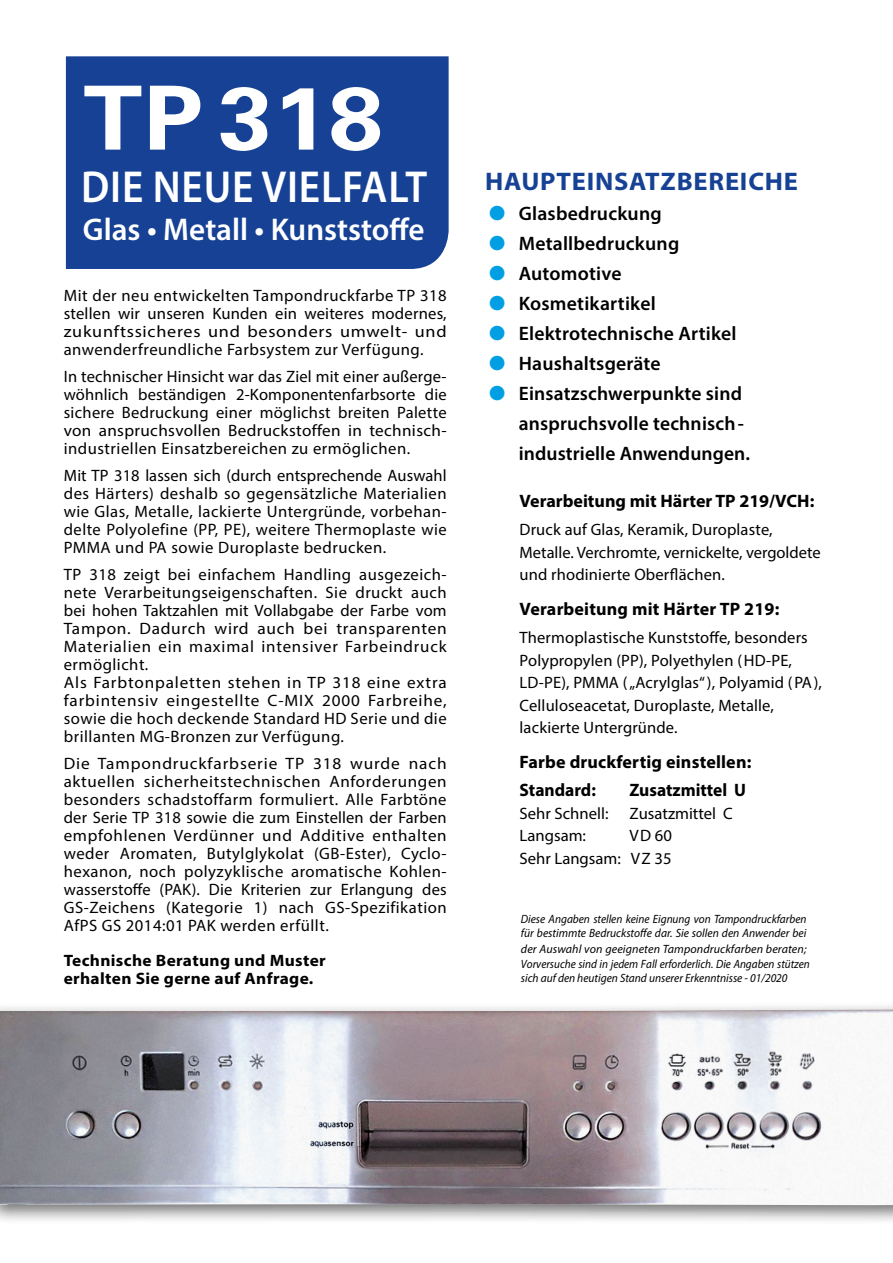
<style>
.page{position:relative;width:893px;height:1263px;background:#fff}
.page>*{position:absolute;margin:0;border:0;box-sizing:border-box;transform-origin:0 0}
.t1{font:700 88.5px "Univers";color:#fff;scale:1.1 1}
.t2{font:600 45px "Myriad Pro";letter-spacing:.02em;color:#fff;scale:.92 1}
.t3{font:600 31.5px "Myriad Pro";color:#fff}
.t4{font:700 25.5px "Myriad Pro";letter-spacing:.03em;color:#164194;scale:1.04 1}
.t5{font:600 19.5px/30px "Myriad Pro";letter-spacing:.01em;color:#000}
.t6{font:700 18px/28.5px "Myriad Pro";color:#000}
.t7{font:16.5px/18px "Myriad Pro";letter-spacing:.03em;color:#000;text-align:justify}
.t8{font:16.5px/18px "Myriad Pro";letter-spacing:.03em;color:#000;text-align:justify;scale:1.05 1}
.t9{font:16.5px/22.5px "Myriad Pro";letter-spacing:.01em;color:#000}
.t10{font:700 16.5px/18px "Myriad Pro";letter-spacing:.02em;color:#000;scale:1.05 1}
.t11{font:16.5px/22.5px "Myriad Pro";color:#000;text-align:right}
.t12{font:italic 12px/14.9px "Myriad Pro";color:#000;scale:.94 1}
.s1{color:#009fe3}
</style>
<div class="page">
<div style="left:0;top:1001px;width:893px;height:224px;background:#000;opacity:.55"></div>
<img style="left:0;top:1009px;width:893px;height:196px">
<div style="left:66px;top:56px;width:383px;height:213px;background:#164194"></div>
<h1 class="t1" style="left:83px;top:61px;width:274px">TP 318</h1>
<h2 class="t2" style="left:81px;top:158px;width:378px">DIE NEUE VIELFALT</h2>
<h3 class="t3" style="left:83px;top:210px;width:343px">Glas • Metall • Kunststoffe</h3>
<p class="t7" style="left:64px;top:286px;width:384px">Mit der neu entwickelten Tampondruckfarbe TP 318 stellen wir unseren Kunden ein weiteres modernes, zukunftssicheres und besonders umwelt- und anwenderfreundliche Farbsystem zur Verfügung.</p>
<p class="t7" style="left:64px;top:367px;width:384px">In technischer Hinsicht war das Ziel mit einer außerge&shy;wöhnlich beständigen 2-Komponentenfarbsorte die sichere Bedruckung einer möglichst breiten Palette von anspruchsvollen Bedruckstoffen in technisch&shy;industriellen Einsatzbereichen zu ermöglichen.</p>
<p class="t7" style="left:64px;top:466px;width:384px">Mit TP 318 lassen sich (durch entsprechende Auswahl des Härters) deshalb so gegensätzliche Materialien wie Glas, Metalle, lackierte Untergründe, vorbehan&shy;delte Polyolefine (PP, PE), weitere Thermoplaste wie PMMA und PA sowie Duroplaste bedrucken.</p>
<p class="t7" style="left:64px;top:565px;width:384px;text-align:left">TP 318 zeigt bei einfachem Handling ausgezeich&shy;nete Verarbeitungseigenschaften. Sie druckt auch bei hohen Taktzahlen mit Vollabgabe der Farbe vom Tampon. Dadurch wird auch bei transparenten Materialien ein maximal intensiver Farbeindruck ermöglicht.<br>Als Farbtonpaletten stehen in TP 318 eine extra farbintensiv eingestellte C-MIX 2000 Farbreihe, sowie die hoch deckende Standard HD Serie und die brillanten MG-Bronzen zur Verfügung.</p>
<p class="t8" style="left:64px;top:754px;width:366px">Die Tampondruckfarbserie TP 318 wurde nach aktuellen sicherheitstechnischen Anforderungen besonders schadstoffarm formuliert. Alle Farbtöne der Serie TP 318 sowie die zum Einstellen der Farben empfohlenen Verdünner und Additive enthalten weder Aromaten, Butylglykolat (GB-Ester), Cyclo&shy;hexanon, noch polyzyklische aromatische Kohlen&shy;wasserstoffe (PAK). Die Kriterien zur Erlangung des GS-Zeichens (Kategorie 1) nach GS-Spezifikation AfPS GS 2014:01 PAK werden erfüllt.</p>
<p class="t10" style="left:64px;top:951px;width:251px">Technische Beratung und Muster erhalten Sie gerne auf Anfrage.</p>
<h3 class="t4" style="left:485px;top:164px;width:303px">HAUPTEINSATZBEREICHE</h3>
<p class="t5" style="left:489px;top:198px;width:174px"><span class="s1">●</span> Glasbedruckung</p>
<p class="t5" style="left:489px;top:228px;width:192px"><span class="s1">●</span> Metallbedruckung</p>
<p class="t5" style="left:489px;top:258px;width:134px"><span class="s1">●</span> Automotive</p>
<p class="t5" style="left:489px;top:288px;width:168px"><span class="s1">●</span> Kosmetikartikel</p>
<p class="t5" style="left:489px;top:318px;width:249px"><span class="s1">●</span> Elektrotechnische Artikel</p>
<p class="t5" style="left:489px;top:348px;width:173px"><span class="s1">●</span> Haushaltsgeräte</p>
<p class="t5" style="left:519px;top:378px;width:233px;text-indent:-30px"><span class="s1">●</span> Einsatzschwerpunkte sind anspruchsvolle technisch&shy;industrielle Anwendungen.</p>
<p class="t6" style="left:520px;top:486px;width:296px">Verarbeitung mit Härter TP 219/VCH:</p>
<p class="t9" style="left:520px;top:518px;width:303px">Druck auf Glas, Keramik, Duroplaste,<br>Metalle. Verchromte, vernickelte, vergoldete und rhodinierte Oberflächen.</p>
<p class="t6" style="left:520px;top:594px;width:261px">Verarbeitung mit Härter TP 219:</p>
<p class="t9" style="left:520px;top:626px;width:304px">Thermoplastische Kunststoffe, besonders Polypropylen (PP), Polyethylen (HD-PE, LD-PE), PMMA („Acrylglas“), Polyamid (PA), Celluloseacetat, Duroplaste, Metalle, lackierte Untergründe.</p>
<p class="t6" style="left:520px;top:747px;width:233px">Farbe druckfertig einstellen:<br>Standard:</p>
<p class="t6" style="left:629px;top:775px;width:118px">Zusatzmittel U</p>
<p class="t11" style="left:520px;top:802px;width:90px">Sehr Schnell:</p>
<p class="t11" style="left:630px;top:802px;width:105px">Zusatzmittel C</p>
<p class="t11" style="left:520px;top:824px;width:68px">Langsam:</p>
<p class="t11" style="left:520px;top:824px;width:154px">VD 60<br>Sehr Langsam: VZ 35</p>
<p class="t12" style="left:521px;top:911px;width:309px">Diese Angaben stellen keine Eignung von Tampondruckfarben für bestimmte Bedruckstoffe dar. Sie sollen den Anwender bei der Auswahl von geeigneten Tampondruckfarben beraten; Vorversuche sind in jedem Fall erforderlich. Die Angaben stützen sich auf den heutigen Stand unserer Erkenntnisse - 01/2020</p>
</div>
